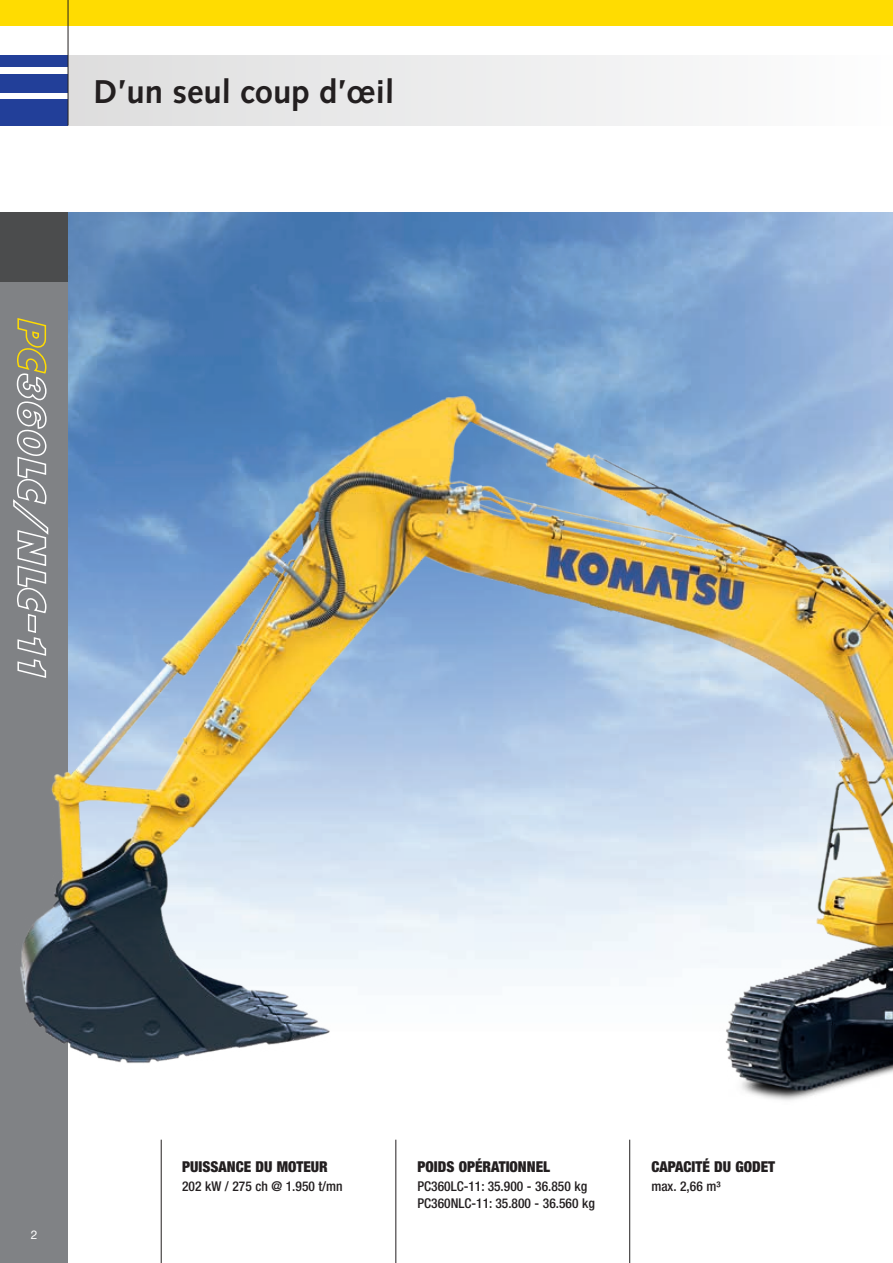
<style>
.page{position:relative;width:893px;height:1263px;background:#fff}
.page>*{position:absolute;margin:0;border:0;box-sizing:border-box;transform-origin:0 0}
.t1{font:700 33px "Syntax LTCE";color:#231f20}
.t2{font:900 condensed 15px "Helvetica Neue LT Pro";color:#231f20}
.t3{font:500 condensed 13.5px/16.5px "Helvetica Neue LT Pro";color:#231f20}
.t4{font:12px "Helvetica Neue LT Pro";color:#fff}
</style>
<div class="page">
<img style="left:68px;top:213px;width:825px;height:996px">
<div style="left:0;top:213px;width:68px;height:1050px;background:#808285"></div>
<div style="left:0;top:99px;width:68px;height:26px;background:#223f99"></div>
<div style="left:0;top:74px;width:68px;height:18px;background:#223f99"></div>
<div style="left:0;top:55px;width:68px;height:12px;background:#223f99"></div>
<div style="left:0;top:0;width:893px;height:26px;background:#ffdc01"></div>
<div style="left:0;top:213px;width:68px;height:69px;background:#4b4c4d"></div>
<div style="left:68px;top:55px;width:825px;height:70px;background:linear-gradient(to right,#ddddde,#fdfdfe)"></div>
<hr style="left:68px;top:0;width:1px;height:125px;background:#231f20">
<svg style="left:17px;top:318px;width:30px;height:50px"></svg>
<img style="left:13px;top:368px;width:880px;height:825px">
<hr style="left:395px;top:1140px;width:1px;height:123px;background:#231f20">
<hr style="left:161px;top:1140px;width:1px;height:123px;background:#231f20">
<hr style="left:629px;top:1140px;width:1px;height:123px;background:#231f20">
<h1 class="t1" style="left:94px;top:73px;width:302px">D’un seul coup d’œil</h1>
<p class="t4" style="left:31px;top:1227px;width:8px">2</p>
<p class="t2" style="left:182px;top:1157px;width:147px">PUISSANCE DU MOTEUR</p>
<p class="t3" style="left:182px;top:1178px;width:162px">202 kW / 275 ch @ 1.950 t/mn</p>
<p class="t2" style="left:417px;top:1157px;width:134px">POIDS OPÉRATIONNEL</p>
<p class="t3" style="left:417px;top:1178px;width:179px">PC360LC-11: 35.900 - 36.850 kg<br>PC360NLC-11: 35.800 - 36.560 kg</p>
<p class="t2" style="left:651px;top:1157px;width:125px">CAPACITÉ DU GODET</p>
<p class="t3" style="left:651px;top:1178px;width:71px">max. 2,66 m³</p>
</div>
